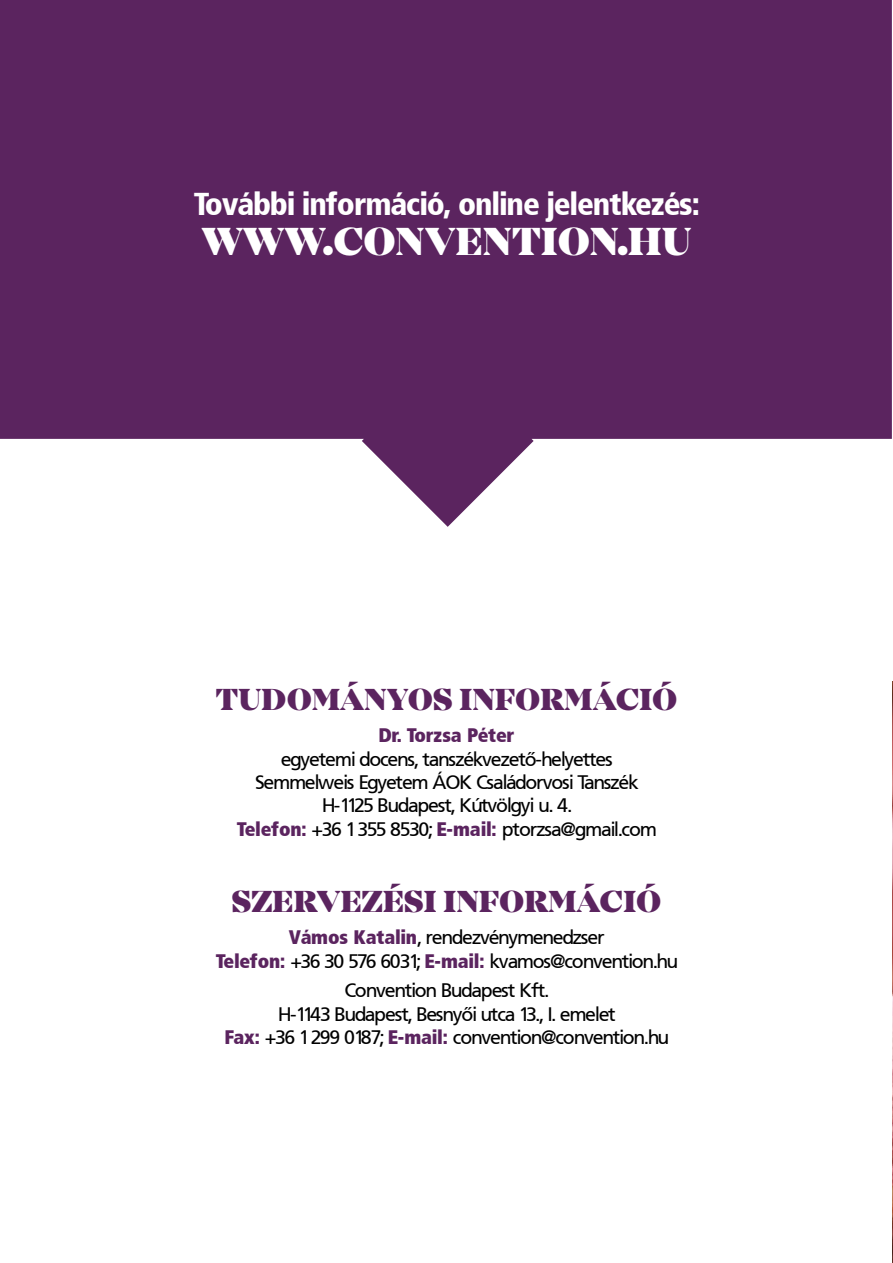
<style>
.page{position:relative;width:893px;height:1263px;background:#fff}
.page>*{position:absolute;margin:0;border:0;box-sizing:border-box;transform-origin:0 0}
.t1{font:900 40.5px "Mirador";letter-spacing:.01em;color:#fff}
.t2{font:900 31.5px "Mirador";letter-spacing:.01em;color:#5b245f}
.t3{font:31.5px "Frutiger Blk Cn PFL";letter-spacing:-.025em;color:#fff}
.t4{font:19.5px/23.4px "Frutiger PFL";letter-spacing:-.025em;color:#000;text-align:center}
.t5{font:19.5px "Frutiger X Blk Cn PFL";letter-spacing:-.01em;color:#5b245f}
.s1{font-family:"Frutiger X Blk Cn PFL";color:#5b245f}
</style>
<div class="page">
<img style="left:892px;top:682px;width:1px;height:581px">
<svg style="left:0;top:0;width:892px;height:527px;fill:#5b245f"></svg>
<h2 class="t3" style="left:194px;top:183px;width:507px">További információ, online jelentkezés:</h2>
<h1 class="t1" style="left:202px;top:218px;width:491px">WWW.CONVENTION.HU</h1>
<h2 class="t2" style="left:216px;top:680px;width:463px">TUDOMÁNYOS INFORMÁCIÓ</h2>
<p class="t5" style="left:378px;top:722px;width:138px">Dr. Torzsa Péter</p>
<p class="t4" style="left:237px;top:747px;width:421px">egyetemi docens, tanszékvezető-helyettes Semmelweis Egyetem ÁOK Családorvosi Tanszék H-1125 Budapest, Kútvölgyi u. 4.<br><span class="s1">Telefon:</span> +36 1 355 8530; <span class="s1">E-mail:</span> ptorzsa@gmail.com</p>
<h2 class="t2" style="left:232px;top:883px;width:431px">SZERVEZÉSI INFORMÁCIÓ</h2>
<p class="t4" style="left:216px;top:926px;width:463px"><span class="s1">Vámos Katalin</span>, rendezvénymenedzser<br><span class="s1">Telefon:</span> +36 30 576 6031; <span class="s1">E-mail:</span> kvamos@convention.hu</p>
<p class="t4" style="left:225px;top:979px;width:445px">Convention Budapest Kft.<br>H-1143 Budapest, Besnyői utca 13., I. emelet<br><span class="s1">Fax:</span> +36 1 299 0187; <span class="s1">E-mail:</span> convention@convention.hu</p>
</div>
